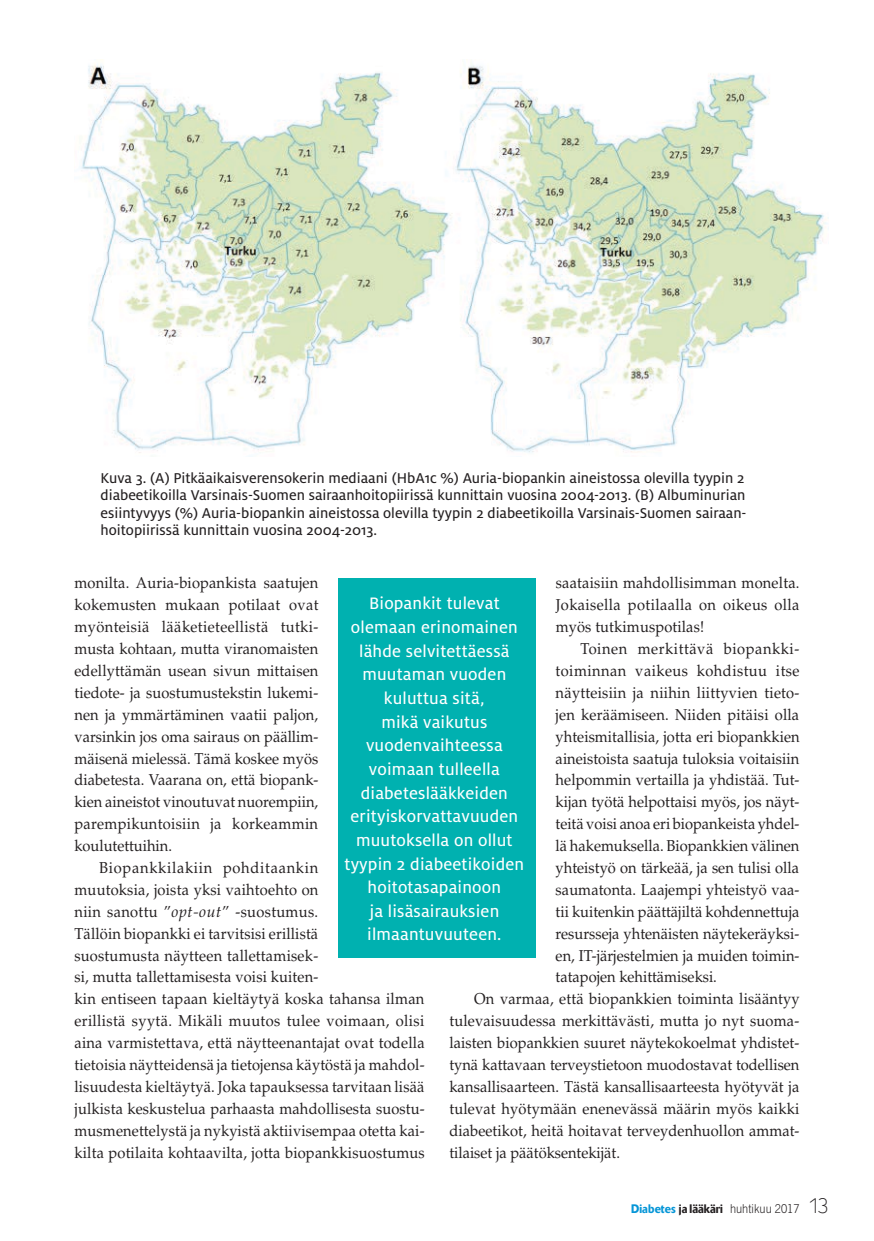
<style>
.page{position:relative;width:874px;height:1241px;background:#fff}
.page>*{position:absolute;margin:0;border:0;box-sizing:border-box;transform-origin:0 0}
.t1{font:18.38px/23.6px "Milo Pro Text";letter-spacing:.01em;color:#fff;text-align:center}
.t2{font:15.75px/21.9px "Palatino";letter-spacing:.01em;color:#231f20;text-align:justify;scale:.93 1}
.t3{font:15.75px/17.5px "Milo Pro Text";color:#231f20}
.t4{font:15.75px "Palatino";letter-spacing:.03em;color:#231f20;scale:.93 1}
.t5{font:15.75px "Palatino";letter-spacing:.04em;color:#231f20;scale:.93 1}
.t6{font:300 12.25px "Trade Gothic";color:#231f20;scale:.9 1}
.s1{font-style:italic}
.s2{font-family:"Delta";font-weight:500;color:#0696d7}
.s3{font-family:"Delta";font-weight:500}
.s4{font-family:"Magallanes Cond";font-weight:200;font-size:21px}
</style>
<div class="page">
<img style="left:80px;top:64px;width:747px;height:389px">
<div style="left:338px;top:578px;width:197px;height:379px;background:#00b1b0"></div>
<p class="t3" style="left:100px;top:469px;width:647px">Kuva 3. (A) Pitkäaikaisverensokerin mediaani (HbA1c %) Auria-biopankin aineistossa olevilla tyypin 2 diabeetikoilla Varsinais-Suomen sairaanhoitopiirissä kunnittain vuosina 2004-2013. (B) Albuminurian esiintyvyys (%) Auria-biopankin aineistossa olevilla tyypin 2 diabeetikoilla Varsinais-Suomen sairaan&shy;hoitopiirissä kunnittain vuosina 2004-2013.</p>
<p class="t2" style="left:74px;top:572px;width:264px">monilta. Auria-biopankista saatujen kokemusten mukaan potilaat ovat myönteisiä lääketieteellistä tutki&shy;musta kohtaan, mutta viranomaisten edellyttämän usean sivun mittaisen tiedote- ja suostumustekstin lukemi&shy;nen ja ymmärtäminen vaatii paljon, varsinkin jos oma sairaus on päällim&shy;mäisenä mielessä. Tämä koskee myös diabetesta. Vaarana on, että biopank&shy;kien aineistot vinoutuvat nuorempiin, parempikuntoisiin ja korkeammin koulutettuihin.</p>
<p class="t2" style="left:74px;top:856px;width:378px;text-align:left;text-indent:25px">Biopankkilakiin pohditaankin<br>muutoksia, joista yksi vaihtoehto on<br>niin sanottu ”<span class="s1">opt-out</span>” -suostumus.<br>Tällöin biopankki ei tarvitsisi erillistä<br>suostumusta näytteen tallettamisek-<br>si, mutta tallettamisesta voisi kuiten-<br>kin entiseen tapaan kieltäytyä koska tahansa ilman erillistä syytä. Mikäli muutos tulee voimaan, olisi aina varmistettava, että näytteenantajat ovat todella tietoisia näytteidensä ja tietojensa käytöstä ja mahdol&shy;lisuudesta kieltäytyä. Joka tapauksessa tarvitaan lisää julkista keskustelua parhaasta mahdollisesta suostu&shy;musmenettelystä ja nykyistä aktiivisempaa otetta kai&shy;kilta potilaita kohtaavilta, jotta biopankkisuostumus</p>
<p class="t2" style="left:555px;top:572px;width:264px">saataisiin mahdollisimman monelta.<br>Jokaisella potilaalla on oikeus olla myös tutkimuspotilas!</p>
<p class="t5" style="left:580px;top:639px;width:237px">Toinen merkittävä biopankki-</p>
<p class="t4" style="left:555px;top:661px;width:263px">toiminnan vaikeus kohdistuu itse</p>
<p class="t2" style="left:555px;top:681px;width:263px">näytteisiin ja niihin liittyvien tieto-</p>
<p class="t2" style="left:555px;top:703px;width:263px">jen keräämiseen. Niiden pitäisi olla</p>
<p class="t2" style="left:555px;top:725px;width:264px">yhteismitallisia, jotta eri biopankkien</p>
<p class="t2" style="left:555px;top:747px;width:263px">aineistoista saatuja tuloksia voitaisiin</p>
<p class="t2" style="left:555px;top:769px;width:263px">helpommin vertailla ja yhdistää. Tut-</p>
<p class="t2" style="left:555px;top:791px;width:263px">kijan työtä helpottaisi myös, jos näyt-</p>
<p class="t2" style="left:555px;top:813px;width:263px">teitä voisi anoa eri biopankeista yhdel-</p>
<p class="t2" style="left:555px;top:835px;width:263px">lä hakemuksella. Biopankkien välinen</p>
<p class="t2" style="left:555px;top:856px;width:263px">yhteistyö on tärkeää, ja sen tulisi olla</p>
<p class="t2" style="left:555px;top:878px;width:263px">saumatonta. Laajempi yhteistyö vaa-</p>
<p class="t2" style="left:555px;top:900px;width:263px">tii kuitenkin päättäjiltä kohdennettuja</p>
<p class="t2" style="left:555px;top:922px;width:263px">resursseja yhtenäisten näytekeräyksi-</p>
<p class="t2" style="left:555px;top:944px;width:263px">en, IT-järjestelmien ja muiden toimin-</p>
<p class="t2" style="left:555px;top:966px;width:175px">tatapojen kehittämiseksi.</p>
<p class="t2" style="left:474px;top:988px;width:351px">On varmaa, että biopankkien toiminta lisääntyy</p>
<p class="t2" style="left:449px;top:1010px;width:378px">tulevaisuudessa merkittävästi, mutta jo nyt suoma-</p>
<p class="t2" style="left:449px;top:1031px;width:378px">laisten biopankkien suuret näytekokoelmat yhdistet-</p>
<p class="t2" style="left:449px;top:1053px;width:378px">tynä kattavaan terveystietoon muodostavat todellisen</p>
<p class="t2" style="left:449px;top:1075px;width:377px">kansallisaarteen. Tästä kansallisaarteesta hyötyvät ja</p>
<p class="t2" style="left:449px;top:1097px;width:377px">tulevat hyötymään enenevässä määrin myös kaikki</p>
<p class="t2" style="left:449px;top:1119px;width:378px">diabeetikot, heitä hoitavat terveydenhuollon ammat-</p>
<p class="t2" style="left:449px;top:1141px;width:185px">tilaiset ja päätöksentekijät.</p>
<p class="t1" style="left:344px;top:592px;width:181px">Biopankit tulevat olemaan erinomainen lähde selvitettäessä muutaman vuoden kuluttua sitä,<br>mikä vaikutus vuodenvaihteessa voimaan tulleella diabeteslääkkeiden erityiskorvattavuuden muutoksella on ollut tyypin 2 diabeetikoiden hoitotasapainoon<br>ja lisäsairauksien ilmaantuvuuteen.</p>
<p class="t6" style="left:630px;top:1201px;width:220px"><span class="s2">Diabetes</span> <span class="s3">ja lääkäri</span> huhtikuu 2017 <span class="s4">13</span></p>
</div>
